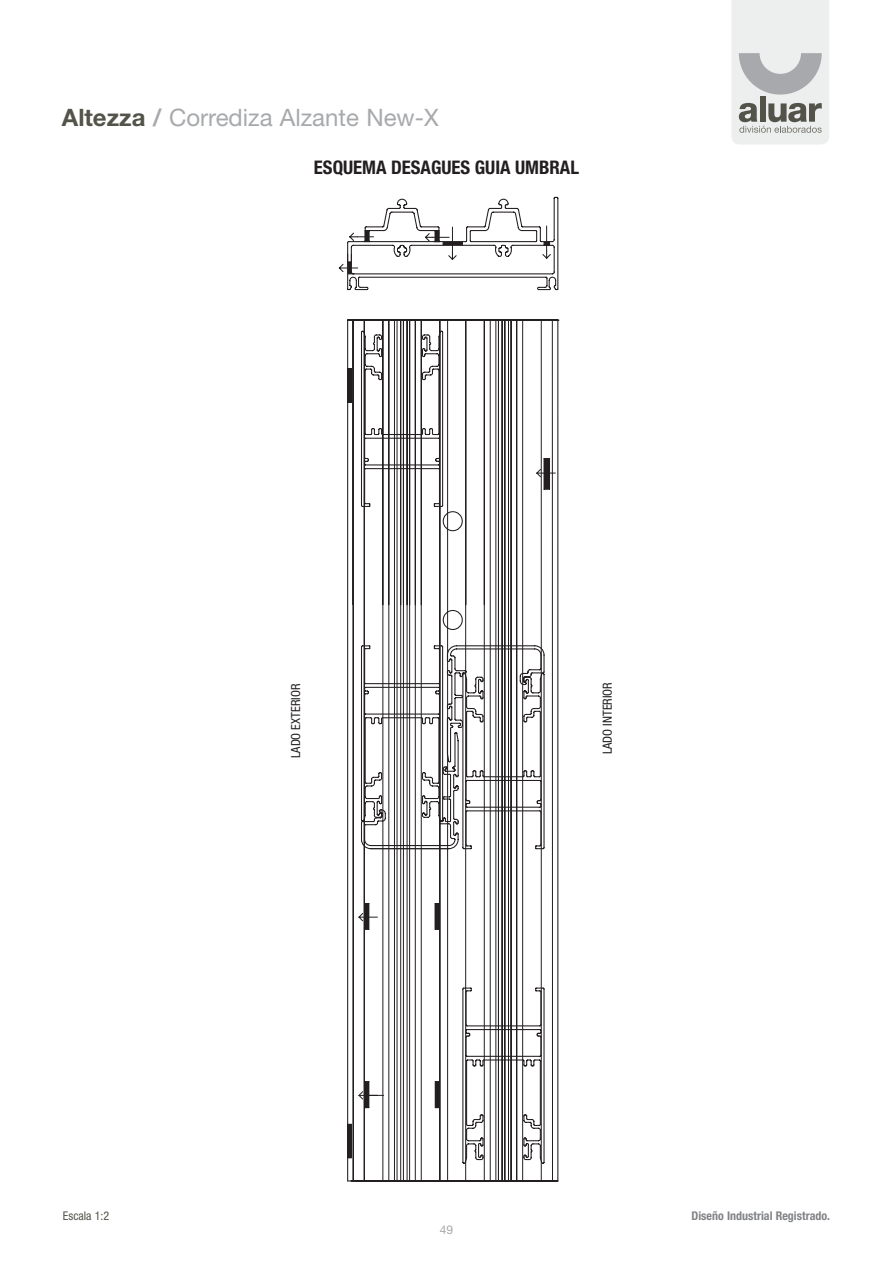
<style>
.page{position:relative;width:893px;height:1263px;background:#fff}
.page>*{position:absolute;margin:0;border:0;box-sizing:border-box;transform-origin:0 0}
.t1{font:24px "Helvetica Neue";color:#a7a9ac}
.t2{font:700 condensed 18.75px "Helvetica Neue";color:#231f20}
.t3{font:condensed 12.45px "Helvetica Neue";color:#231f20}
.t4{font:700 condensed 12px "Helvetica Neue";color:#808285}
.t5{font:condensed 12px "Helvetica Neue";color:#53534a}
.t6{font:12px "Helvetica Neue";color:#a7a9ac}
.s1{font-weight:700;color:#53534a}
.s2{font-weight:700}
</style>
<div class="page">
<svg style="left:731px;top:0;width:98px;height:145px;background:#d6d7d7"></svg>
<hr style="left:348px;top:1180px;width:210px;height:1px;background:#231f20">
<svg style="left:347px;top:196px;width:212px;height:968px"></svg>
<p class="t1" style="left:62px;top:103px;width:378px"><span class="s1">Altezza</span> <span class="s2">/</span> Corrediza Alzante New-X</p>
<p class="t2" style="left:314px;top:156px;width:267px">ESQUEMA DESAGUES GUIA UMBRAL</p>
<p class="t3" style="left:289px;top:758px;width:76px;rotate:-90deg">LADO EXTERIOR</p>
<p class="t3" style="left:600px;top:754px;width:74px;rotate:-90deg">LADO INTERIOR</p>
<p class="t5" style="left:63px;top:1209px;width:48px">Escala 1:2</p>
<p class="t4" style="left:691px;top:1208px;width:140px">Diseño Industrial Registrado.</p>
<p class="t6" style="left:440px;top:1223px;width:15px">49</p>
</div>
